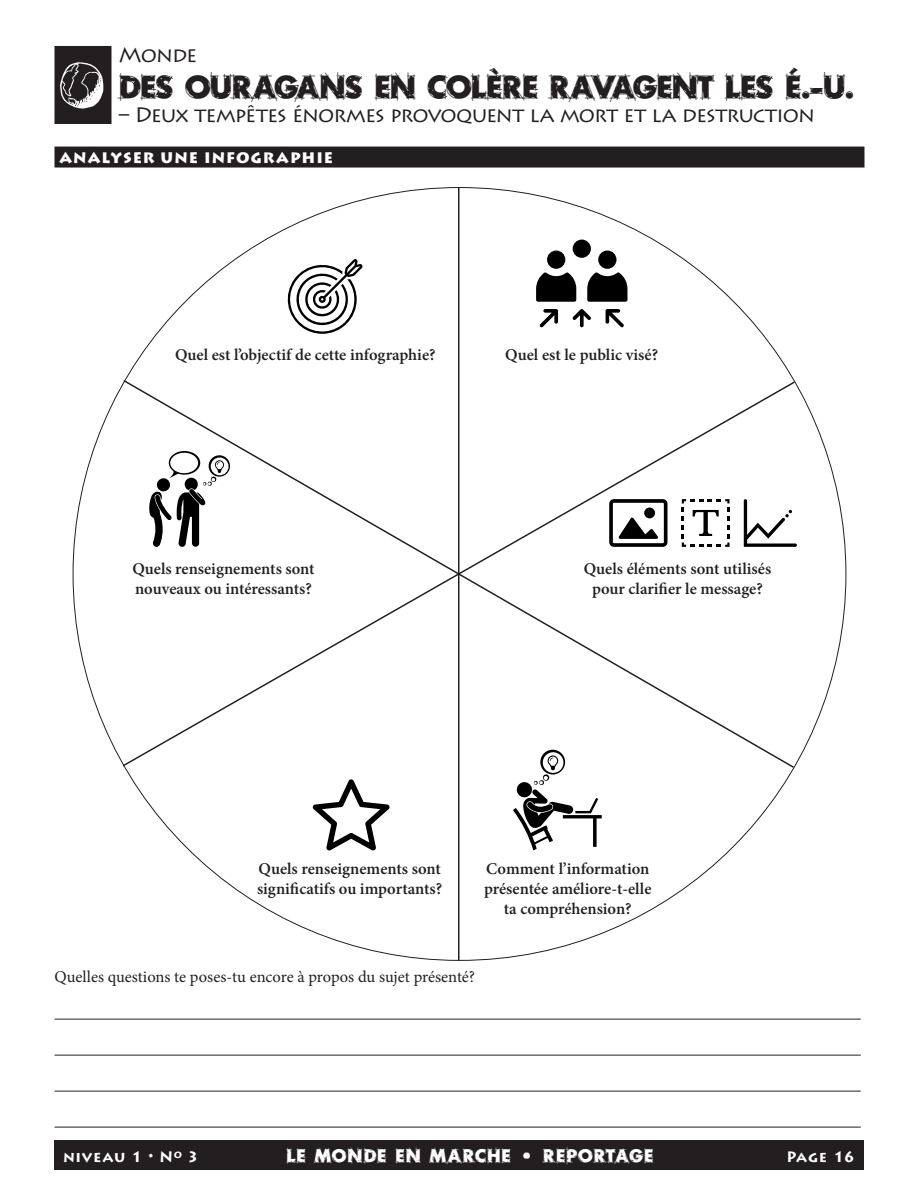
<style>
.page{position:relative;width:918px;height:1188px;background:#fff}
.page>*{position:absolute;margin:0;border:0;box-sizing:border-box;transform-origin:0 0}
.Headline_w_header_and_small_headline{font:31.5px "Rough Draft";letter-spacing:-.02em;color:#231f20}
.Headline_w_header_and_small_headline-2{font:21px "Lithos Pro";letter-spacing:-.045em;color:#231f20}
.t1{font:18px "Rough Draft";letter-spacing:.055em;color:#fff}
.Text_basic{font:600 16.5px/19.8px "Minion Pro";color:#231f20;text-align:center}
.Text_basic-2{font:16.5px "Minion Pro";color:#231f20}
.Subheader_black_bar{font:900 15px "Lithos Pro";letter-spacing:.065em;color:#fff}
.t2{font:700 15px "Lithos Pro";letter-spacing:.045em;color:#fff}
.s1{font-size:18px}
</style>
<div class="page">
<div style="left:54px;top:1140px;width:810px;height:30px;background:#231f20"></div>
<div style="left:54px;top:46px;width:57px;height:78px;background:#231f20"></div>
<svg style="left:60px;top:62px;width:43px;height:47px"></svg>
<div style="left:54px;top:147px;width:810px;height:21px;background:#231f20"></div>
<hr style="left:54px;top:1019px;width:807px;height:1px;background:#231f20">
<hr style="left:54px;top:1055px;width:807px;height:1px;background:#231f20">
<hr style="left:54px;top:1091px;width:807px;height:1px;background:#231f20">
<hr style="left:54px;top:1127px;width:807px;height:1px;background:#231f20">
<hr style="left:458px;top:187px;width:1px;height:774px;background:#231f20">
<svg style="left:122px;top:379px;width:674px;height:390px"></svg>
<div style="left:547px;top:251px;width:18px;height:18px;background:#000;border-radius:50%"></div>
<svg style="left:536px;top:272px;width:40px;height:30px"></svg>
<div style="left:598px;top:251px;width:19px;height:18px;background:#000;border-radius:50%"></div>
<svg style="left:587px;top:272px;width:40px;height:30px"></svg>
<div style="left:573px;top:240px;width:18px;height:18px;background:#000;border-radius:50%"></div>
<svg style="left:572px;top:309px;width:19px;height:18px"></svg>
<svg style="left:540px;top:309px;width:18px;height:18px"></svg>
<svg style="left:606px;top:309px;width:18px;height:18px"></svg>
<svg style="left:682px;top:499px;width:48px;height:48px"></svg>
<svg style="left:744px;top:499px;width:53px;height:48px"></svg>
<svg style="left:609px;top:499px;width:59px;height:48px"></svg>
<div style="left:644px;top:508px;width:11px;height:10px;background:#000;border-radius:50%"></div>
<svg style="left:513px;top:750px;width:89px;height:100px"></svg>
<svg style="left:313px;top:779px;width:77px;height:72px"></svg>
<svg style="left:149px;top:451px;width:81px;height:96px"></svg>
<svg style="left:287px;top:259px;width:76px;height:75px"></svg>
<p class="Headline_w_header_and_small_headline-2" style="left:119px;top:43px;width:80px">Monde</p>
<p class="Headline_w_header_and_small_headline" style="left:119px;top:67px;width:738px">DES OURAGANS EN COLÈRE RAVAGENT LES É.-U.</p>
<p class="Headline_w_header_and_small_headline-2" style="left:119px;top:103px;width:698px">– Deux tempêtes énormes provoquent la mort et la destruction</p>
<p class="Subheader_black_bar" style="left:59px;top:148px;width:275px">ANALYSER UNE INFOGRAPHIE</p>
<p class="Text_basic" style="left:175px;top:344px;width:262px">Quel est l’objectif de cette infographie?</p>
<p class="Text_basic" style="left:505px;top:344px;width:154px">Quel est le public visé?</p>
<p class="Text_basic" style="left:132px;top:559px;width:184px;text-align:left">Quels renseignements sont nouveaux ou intéressants?</p>
<p class="Text_basic" style="left:584px;top:559px;width:189px">Quels éléments sont utilisés pour clarifier le message?</p>
<p class="Text_basic" style="left:257px;top:859px;width:187px;text-align:left">Quels renseignements sont significatifs ou importants?</p>
<p class="Text_basic" style="left:484px;top:859px;width:169px">Comment l’information présentée améliore-t-elle ta compréhension?</p>
<p class="Text_basic-2" style="left:54px;top:966px;width:422px">Quelles questions te poses-tu encore à propos du sujet présenté?</p>
<p class="t2" style="left:63px;top:1148px;width:138px">niveau 1 <span class="s1">•</span> N<sup>o</sup> 3</p>
<p class="t1" style="left:286px;top:1144px;width:368px">LE MONDE EN MARCHE • REPORTAGE</p>
<p class="t2" style="left:786px;top:1148px;width:70px">Page 16</p>
</div>
